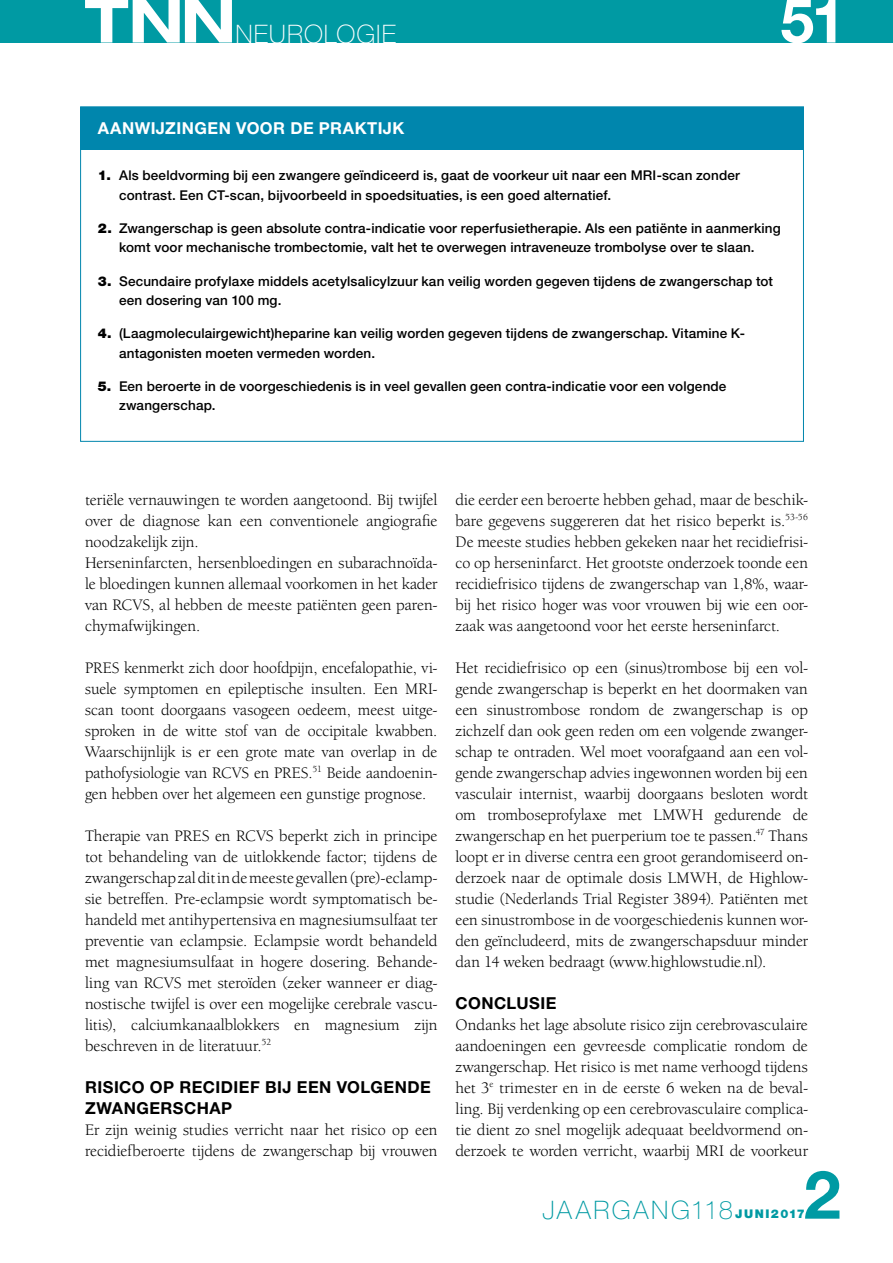
<style>
.page{position:relative;width:893px;height:1263px;background:#fff}
.page>*{position:absolute;margin:0;border:0;box-sizing:border-box;transform-origin:0 0}
.t1{font:700 66.9px "Helvetica Neue LT Std";color:#009aa3}
.t2{font:700 60.75px "Helvetica Neue LT Std";color:#fff}
.t3{font:100 25.5px "Helvetica Neue LT Std";letter-spacing:.095em;color:#009aa3}
.t4{font:100 25.5px "Helvetica Neue LT Std";letter-spacing:.04em;color:#fff}
.t5{font:16.5px/21px "Berkeley Oldstyle IT Cby BT";color:#000;text-align:justify}
.t6{font:700 16.5px/21px "Helvetica Neue LT Std";letter-spacing:.025em;color:#000}
.t7{font:700 16.5px "Helvetica Neue LT Std";letter-spacing:.025em;color:#fff}
.t8{font:500 13.5px/19.5px "Helvetica Neue LT Std";letter-spacing:.01em;color:#000}
.s1{font-weight:900}
.s2{font-weight:900;font-size:12px}
</style>
<div class="page">
<div style="left:0;top:0;width:893px;height:43px;background:#009aa3"></div>
<svg style="left:85px;top:0;width:147px;height:43px"></svg>
<div style="left:81px;top:107px;width:723px;height:43px;background:#0086ad"></div>
<h3 class="t4" style="left:235px;top:19px;width:162px">NEUROLOGIE</h3>
<h2 class="t2" style="left:780px;top:-17px;width:66px">51</h2>
<p class="t7" style="left:98px;top:118px;width:308px">AANWIJZINGEN VOOR DE PRAKTIJK</p>
<p class="t8" style="left:119px;top:166px;width:622px;text-indent:-21px"><span class="s1">1.</span> Als beeldvorming bij een zwangere geïndiceerd is, gaat de voorkeur uit naar een MRI-scan zonder contrast. Een CT-scan, bijvoorbeeld in spoedsituaties, is een goed alternatief.</p>
<p class="t8" style="left:98px;top:218px;width:684px;text-align:center"><span class="s1">2.</span> Zwangerschap is geen absolute contra-indicatie voor reperfusietherapie. Als een patiënte in aanmerking komt voor mechanische trombectomie, valt het te overwegen intraveneuze trombolyse over te slaan.</p>
<p class="t8" style="left:119px;top:271px;width:655px;text-indent:-21px"><span class="s1">3.</span> Secundaire profylaxe middels acetylsalicylzuur kan veilig worden gegeven tijdens de zwangerschap tot een dosering van 100 mg.</p>
<p class="t8" style="left:119px;top:323px;width:627px;text-indent:-21px"><span class="s1">4.</span> (Laagmoleculairgewicht)heparine kan veilig worden gegeven tijdens de zwangerschap. Vitamine K&shy;antagonisten moeten vermeden worden.</p>
<p class="t8" style="left:119px;top:376px;width:609px;text-indent:-21px"><span class="s1">5.</span> Een beroerte in de voorgeschiedenis is in veel gevallen geen contra-indicatie voor een volgende zwangerschap.</p>
<p class="t5" style="left:85px;top:489px;width:354px;text-align:left">teriële vernauwingen te worden aangetoond. Bij twijfel over de diagnose kan een conventionele angiografie noodzakelijk zijn.<br>Herseninfarcten, hersenbloedingen en subarachnoïda&shy;le bloedingen kunnen allemaal voorkomen in het kader van RCVS, al hebben de meeste patiënten geen paren&shy;chymafwijkingen.</p>
<p class="t5" style="left:85px;top:657px;width:354px">PRES kenmerkt zich door hoofdpijn, encefalopathie, vi&shy;suele symptomen en epileptische insulten. Een MRI&shy;scan toont doorgaans vasogeen oedeem, meest uitge&shy;sproken in de witte stof van de occipitale kwabben.<br>Waarschijnlijk is er een grote mate van overlap in de pathofysiologie van RCVS en PRES.<sup>51</sup> Beide aandoenin&shy;gen hebben over het algemeen een gunstige prognose.</p>
<p class="t5" style="left:85px;top:825px;width:354px">Therapie van PRES en RCVS beperkt zich in principe tot behandeling van de uitlokkende factor; tijdens de zwangerschap zal dit in de meeste gevallen (pre)-eclamp&shy;sie betreffen. Pre-eclampsie wordt symptomatisch be&shy;handeld met antihypertensiva en magnesiumsulfaat ter preventie van eclampsie. Eclampsie wordt behandeld met magnesiumsulfaat in hogere dosering. Behande&shy;ling van RCVS met steroïden (zeker wanneer er diag&shy;nostische twijfel is over een mogelijke cerebrale vascu&shy;litis), calciumkanaalblokkers en magnesium zijn beschreven in de literatuur.<sup>52</sup></p>
<p class="t6" style="left:85px;top:1076px;width:347px">RISICO OP RECIDIEF BIJ EEN VOLGENDE<br>ZWANGERSCHAP</p>
<p class="t5" style="left:85px;top:1119px;width:354px">Er zijn weinig studies verricht naar het risico op een recidiefberoerte tijdens de zwangerschap bij vrouwen</p>
<p class="t5" style="left:455px;top:489px;width:354px">die eerder een beroerte hebben gehad, maar de beschik&shy;bare gegevens suggereren dat het risico beperkt is.<sup>53-56<br></sup>De meeste studies hebben gekeken naar het recidiefrisi&shy;co op herseninfarct. Het grootste onderzoek toonde een recidiefrisico tijdens de zwangerschap van 1,8%, waar&shy;bij het risico hoger was voor vrouwen bij wie een oor&shy;zaak was aangetoond voor het eerste herseninfarct.</p>
<p class="t5" style="left:455px;top:657px;width:354px">Het recidiefrisico op een (sinus)trombose bij een vol&shy;gende zwangerschap is beperkt en het doormaken van een sinustrombose rondom de zwangerschap is op zichzelf dan ook geen reden om een volgende zwanger&shy;schap te ontraden. Wel moet voorafgaand aan een vol&shy;gende zwangerschap advies ingewonnen worden bij een vasculair internist, waarbij doorgaans besloten wordt om tromboseprofylaxe met LMWH gedurende de zwangerschap en het puerperium toe te passen.<sup>47</sup> Thans loopt er in diverse centra een groot gerandomiseerd on&shy;derzoek naar de optimale dosis LMWH, de Highlow&shy;studie (Nederlands Trial Register 3894). Patiënten met een sinustrombose in de voorgeschiedenis kunnen wor&shy;den geïncludeerd, mits de zwangerschapsduur minder dan 14 weken bedraagt (www.highlowstudie.nl).</p>
<p class="t6" style="left:455px;top:992px;width:103px">CONCLUSIE</p>
<p class="t5" style="left:455px;top:1014px;width:354px">Ondanks het lage absolute risico zijn cerebrovasculaire aandoeningen een gevreesde complicatie rondom de zwangerschap. Het risico is met name verhoogd tijdens het 3<sup>e</sup> trimester en in de eerste 6 weken na de beval&shy;ling. Bij verdenking op een cerebrovasculaire complica&shy;tie dient zo snel mogelijk adequaat beeldvormend on&shy;derzoek te worden verricht, waarbij MRI de voorkeur</p>
<h1 class="t1" style="left:804px;top:1153px;width:39px">2</h1>
<h3 class="t3" style="left:543px;top:1195px;width:264px">JAARGANG118<span class="s2">JUNI2017</span></h3>
</div>
